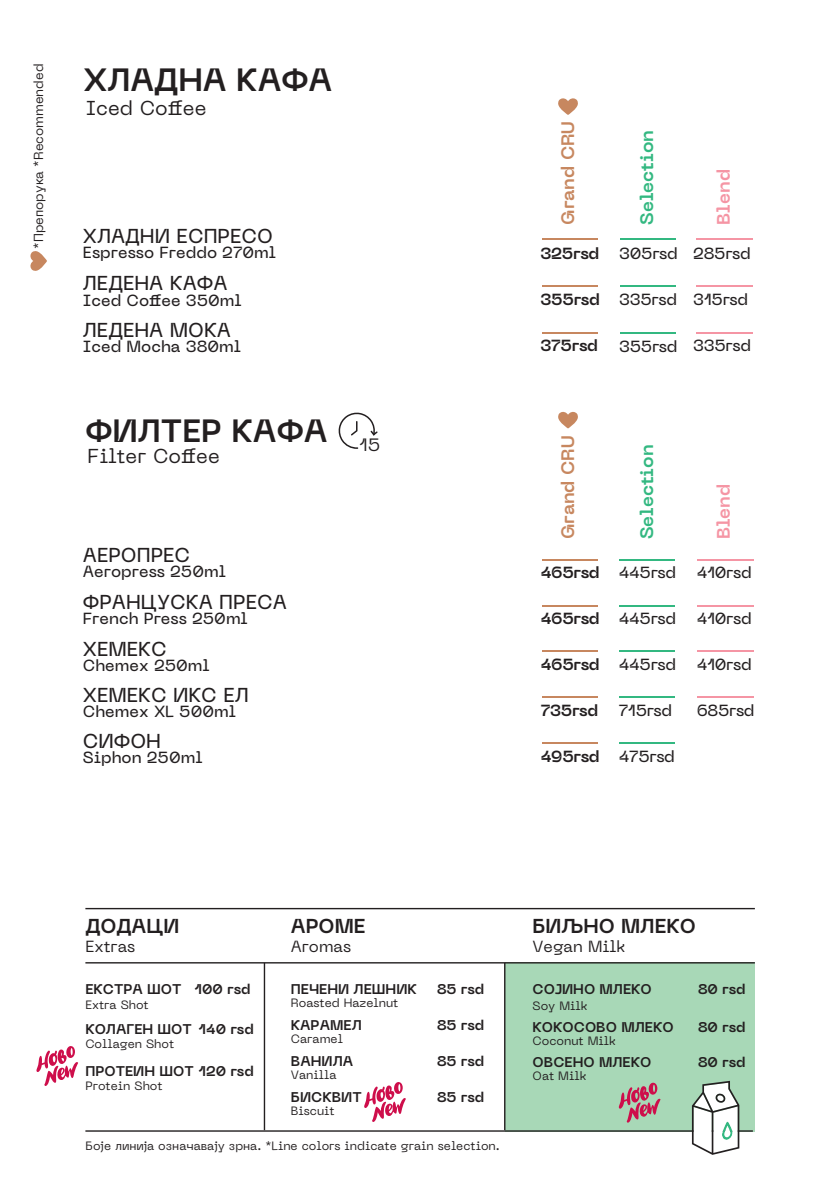
<style>
.page{position:relative;width:840px;height:1191px;background:#fff}
.page>*{position:absolute;margin:0;border:0;box-sizing:border-box;transform-origin:0 0}
.t1{font:700 32px "Neue Machina";color:#231f20}
.t2{font:500 20px "Neue Machina";color:#231f20}
.t3{font:20px "Neue Machina";color:#231f20}
.t4{font:700 20px "Neue Machina";color:#231f20}
.t5{font:700 18px "Neue Machina";color:#33b881}
.t6{font:700 18px "Neue Machina";color:#c7875f}
.t7{font:700 18px "Neue Machina";color:#f595a4}
.t8{font:17.8px "Neue Machina";color:#231f20}
.t9{font:500 16px "Neue Machina";color:#231f20}
.t10{font:700 16px "Neue Machina";letter-spacing:-.02em;color:#231f20}
.t11{font:16px "Neue Machina";color:#231f20}
.t12{font:700 14px "Neue Machina";color:#231f20}
.t13{font:13px "Neue Machina";color:#231f20}
.t14{font:12px "Neue Machina";color:#231f20}
</style>
<div class="page">
<svg style="left:338px;top:412px;width:39px;height:37px"></svg>
<svg style="left:30px;top:251px;width:17px;height:20px"></svg>
<div style="left:504px;top:962px;width:250px;height:169px;background:#a8d8b7"></div>
<hr style="left:85px;top:908px;width:669px;height:1px;background:#231f20">
<hr style="left:85px;top:962px;width:669px;height:1px;background:#231f20">
<hr style="left:85px;top:1130px;width:667px;height:1px;background:#231f20">
<hr style="left:263px;top:962px;width:2px;height:168px;background:#231f20">
<hr style="left:504px;top:962px;width:1px;height:168px;background:#231f20">
<svg style="left:691px;top:1080px;width:48px;height:74px"></svg>
<svg style="left:618px;top:1082px;width:42px;height:40px"></svg>
<svg style="left:364px;top:1082px;width:42px;height:40px"></svg>
<svg style="left:36px;top:1046px;width:42px;height:40px"></svg>
<hr style="left:697px;top:559px;width:56px;height:1px;background:#f595a4">
<hr style="left:619px;top:559px;width:55px;height:1px;background:#33b881">
<hr style="left:542px;top:559px;width:55px;height:1px;background:#c7875f">
<hr style="left:697px;top:604px;width:56px;height:2px;background:#f595a4">
<hr style="left:619px;top:604px;width:55px;height:2px;background:#33b881">
<hr style="left:542px;top:604px;width:55px;height:2px;background:#c7875f">
<hr style="left:697px;top:650px;width:56px;height:2px;background:#f595a4">
<hr style="left:619px;top:650px;width:55px;height:2px;background:#33b881">
<hr style="left:542px;top:650px;width:55px;height:2px;background:#c7875f">
<hr style="left:697px;top:696px;width:56px;height:2px;background:#f595a4">
<hr style="left:619px;top:696px;width:55px;height:2px;background:#33b881">
<hr style="left:542px;top:696px;width:55px;height:2px;background:#c7875f">
<hr style="left:619px;top:742px;width:55px;height:1px;background:#33b881">
<hr style="left:542px;top:742px;width:55px;height:1px;background:#c7875f">
<hr style="left:696px;top:238px;width:56px;height:2px;background:#f595a4">
<hr style="left:620px;top:238px;width:55px;height:2px;background:#33b881">
<hr style="left:542px;top:238px;width:55px;height:2px;background:#c7875f">
<hr style="left:696px;top:285px;width:56px;height:2px;background:#f595a4">
<hr style="left:620px;top:285px;width:55px;height:2px;background:#33b881">
<hr style="left:542px;top:285px;width:55px;height:2px;background:#c7875f">
<hr style="left:696px;top:332px;width:56px;height:1px;background:#f595a4">
<hr style="left:620px;top:332px;width:55px;height:1px;background:#33b881">
<hr style="left:542px;top:332px;width:55px;height:1px;background:#c7875f">
<svg style="left:558px;top:98px;width:19px;height:17px"></svg>
<svg style="left:558px;top:412px;width:19px;height:16px"></svg>
<p class="t13" style="left:30px;top:249px;width:186px;rotate:-90deg">*Препорука *Recommended</p>
<h1 class="t1" style="left:83px;top:59px;width:250px">ХЛАДНА КАФА</h1>
<p class="t3" style="left:86px;top:95px;width:122px">Iced Coffee</p>
<p class="t2" style="left:83px;top:223px;width:191px">ХЛАДНИ ЕСПРЕСО</p>
<p class="t9" style="left:83px;top:243px;width:194px">Espresso Freddo 270ml</p>
<p class="t2" style="left:83px;top:271px;width:146px">ЛЕДЕНА КАФА</p>
<p class="t9" style="left:83px;top:290px;width:160px">Iced Coffee 350ml</p>
<p class="t2" style="left:83px;top:317px;width:149px">ЛЕДЕНА МОКА</p>
<p class="t9" style="left:83px;top:336px;width:159px">Iced Mocha 380ml</p>
<h1 class="t1" style="left:85px;top:410px;width:244px">ФИЛТЕР КAФA</h1>
<p class="t3" style="left:88px;top:444px;width:134px">Filter Coffee</p>
<p class="t8" style="left:359px;top:433px;width:23px">15</p>
<p class="t2" style="left:83px;top:542px;width:109px">АЕРОПРЕС</p>
<p class="t9" style="left:83px;top:561px;width:144px">Aeropress 250ml</p>
<p class="t2" style="left:83px;top:589px;width:205px">ФРАНЦУСКА ПРЕСА</p>
<p class="t9" style="left:83px;top:608px;width:166px">French Press 250ml</p>
<p class="t2" style="left:83px;top:636px;width:85px">ХЕМЕКС</p>
<p class="t9" style="left:83px;top:655px;width:128px">Chemex 250ml</p>
<p class="t2" style="left:83px;top:682px;width:167px">ХЕМЕКС ИКС ЕЛ</p>
<p class="t9" style="left:83px;top:701px;width:154px">Chemex XL 500ml</p>
<p class="t2" style="left:83px;top:728px;width:80px">СИФОН</p>
<p class="t9" style="left:83px;top:747px;width:121px">Siphon 250ml</p>
<p class="t6" style="left:556px;top:225px;width:105px;rotate:-90deg">Grand CRU</p>
<p class="t5" style="left:634px;top:225px;width:96px;rotate:-90deg">Selection</p>
<p class="t10" style="left:540px;top:243px;width:60px">325rsd</p>
<p class="t10" style="left:540px;top:289px;width:61px">355rsd</p>
<p class="t10" style="left:540px;top:335px;width:59px">375rsd</p>
<p class="t9" style="left:619px;top:243px;width:60px">305rsd</p>
<p class="t9" style="left:619px;top:289px;width:59px">335rsd</p>
<p class="t9" style="left:619px;top:336px;width:60px">355rsd</p>
<p class="t7" style="left:711px;top:225px;width:57px;rotate:-90deg">Blend</p>
<p class="t9" style="left:693px;top:243px;width:59px">285rsd</p>
<p class="t9" style="left:693px;top:289px;width:56px">315rsd</p>
<p class="t9" style="left:693px;top:335px;width:59px">335rsd</p>
<p class="t6" style="left:556px;top:539px;width:105px;rotate:-90deg">Grand CRU</p>
<p class="t5" style="left:634px;top:539px;width:96px;rotate:-90deg">Selection</p>
<p class="t10" style="left:540px;top:562px;width:60px">465rsd</p>
<p class="t10" style="left:540px;top:608px;width:60px">465rsd</p>
<p class="t10" style="left:540px;top:654px;width:60px">465rsd</p>
<p class="t10" style="left:540px;top:700px;width:59px">735rsd</p>
<p class="t10" style="left:540px;top:746px;width:60px">495rsd</p>
<p class="t9" style="left:618px;top:562px;width:59px">445rsd</p>
<p class="t9" style="left:618px;top:608px;width:59px">445rsd</p>
<p class="t9" style="left:618px;top:654px;width:59px">445rsd</p>
<p class="t9" style="left:618px;top:700px;width:55px">715rsd</p>
<p class="t9" style="left:618px;top:746px;width:57px">475rsd</p>
<p class="t7" style="left:711px;top:539px;width:57px;rotate:-90deg">Blend</p>
<p class="t9" style="left:696px;top:562px;width:56px">410rsd</p>
<p class="t9" style="left:696px;top:608px;width:56px">410rsd</p>
<p class="t9" style="left:696px;top:654px;width:56px">410rsd</p>
<p class="t9" style="left:696px;top:700px;width:59px">685rsd</p>
<p class="t4" style="left:85px;top:912px;width:95px">ДОДАЦИ</p>
<p class="t11" style="left:85px;top:936px;width:51px">Extras</p>
<p class="t4" style="left:291px;top:912px;width:76px">АРОМЕ</p>
<p class="t11" style="left:291px;top:936px;width:62px">Aromas</p>
<p class="t12" style="left:85px;top:980px;width:98px">ЕКСТРА ШОТ</p>
<p class="t14" style="left:85px;top:996px;width:65px">Extra Shot</p>
<p class="t12" style="left:194px;top:980px;width:58px">100 rsd</p>
<p class="t12" style="left:291px;top:980px;width:127px">ПЕЧЕНИ ЛЕШНИК</p>
<p class="t14" style="left:291px;top:995px;width:109px">Rоasted Hazelnut</p>
<p class="t12" style="left:437px;top:980px;width:49px">85 rsd</p>
<p class="t12" style="left:198px;top:1020px;width:57px">140 rsd</p>
<p class="t12" style="left:85px;top:1020px;width:108px">КОЛАГЕН ШОТ</p>
<p class="t14" style="left:85px;top:1036px;width:90px">Collagen Shot</p>
<p class="t12" style="left:291px;top:1016px;width:72px">КАРАМЕЛ</p>
<p class="t14" style="left:291px;top:1031px;width:54px">Caramel</p>
<p class="t12" style="left:437px;top:1016px;width:49px">85 rsd</p>
<p class="t12" style="left:85px;top:1062px;width:170px">ПРОТЕИН ШОТ 120 rsd</p>
<p class="t14" style="left:85px;top:1078px;width:79px">Protein Shot</p>
<p class="t12" style="left:291px;top:1052px;width:64px">ВАНИЛА</p>
<p class="t14" style="left:291px;top:1067px;width:47px">Vanilla</p>
<p class="t12" style="left:291px;top:1088px;width:72px">БИСКВИТ</p>
<p class="t14" style="left:291px;top:1103px;width:45px">Biscuit</p>
<p class="t12" style="left:437px;top:1052px;width:49px">85 rsd</p>
<p class="t12" style="left:437px;top:1088px;width:49px">85 rsd</p>
<p class="t14" style="left:85px;top:1138px;width:415px">Боје линија означавају зрна. *Line colors indicate grain selection.</p>
<p class="t4" style="left:532px;top:912px;width:165px">БИЉНО МЛЕКО</p>
<p class="t11" style="left:532px;top:936px;width:95px">Vegan Milk</p>
<p class="t12" style="left:532px;top:980px;width:121px">СОЈИНО МЛЕКО</p>
<p class="t12" style="left:697px;top:980px;width:49px">80 rsd</p>
<p class="t14" style="left:532px;top:997px;width:56px">Soy Milk</p>
<p class="t12" style="left:532px;top:1017px;width:142px">КОКОСОВО МЛЕКО</p>
<p class="t12" style="left:697px;top:1017px;width:49px">80 rsd</p>
<p class="t14" style="left:532px;top:1032px;width:85px">Coconut Milk</p>
<p class="t12" style="left:532px;top:1052px;width:120px">ОВСЕНО МЛЕКО</p>
<p class="t12" style="left:697px;top:1052px;width:49px">80 rsd</p>
<p class="t14" style="left:532px;top:1067px;width:55px">Оat Milk</p>
</div>
